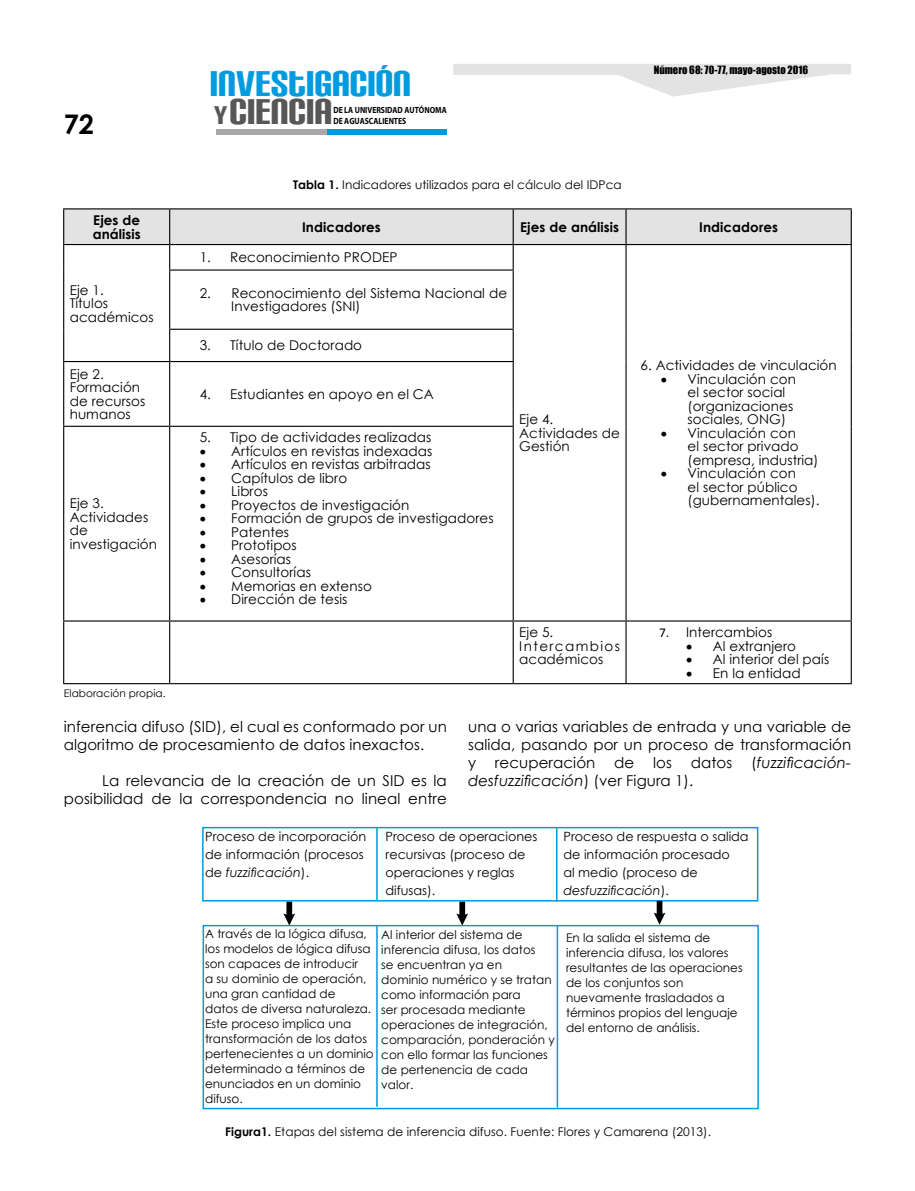
<style>
.page{position:relative;width:915px;height:1191px;background:#fff}
.page>*{position:absolute;margin:0;border:0;box-sizing:border-box;transform-origin:0 0}
.t1{font:43.05px "Carbon Block";color:#009bde}
.t2{font:43.05px "Carbon Block";color:#575756}
.t3{font:700 27px "Century Gothic";color:#000}
.t4{font:15px/18px "Century Gothic";letter-spacing:.005em;color:#000}
.t5{font:italic 15px "Century Gothic";letter-spacing:.005em;color:#000}
.t6{font:13.5px/13.5px "Century Gothic";letter-spacing:.005em;color:#000}
.t7{font:700 13.5px/13.5px "Century Gothic";letter-spacing:.005em;color:#000}
.t8{font:13.5px/13.5px "Century Gothic";letter-spacing:.055em;color:#000}
.t9{font:12.75px/18px "Century Gothic";color:#000}
.t10{font:12px/15px "Century Gothic";color:#000}
.t11{font:10.5px "Impact";color:#000}
.t12{font:10.5px "Century Gothic";letter-spacing:.005em;color:#000}
.t13{font:700 9px/10.5px "Myriad Pro";color:#000;scale:.85 1}
.s1{font-size:30.75px}
.s2{font-weight:700}
.s3{font-family:"Calibri"}
.s4{font-style:normal}
.s5{font-style:italic}
</style>
<div class="page">
<svg style="left:453px;top:64px;width:397px;height:33px"></svg>
<div style="left:216px;top:129px;width:214px;height:6px;background:#a8a8a7"></div>
<div style="left:327px;top:129px;width:119px;height:6px;background:#009bde"></div>
<hr style="left:63px;top:208px;width:107px;height:1px;background:#000">
<hr style="left:170px;top:208px;width:343px;height:1px;background:#000">
<hr style="left:513px;top:208px;width:112px;height:1px;background:#000">
<hr style="left:625px;top:208px;width:226px;height:1px;background:#000">
<hr style="left:63px;top:270px;width:1px;height:59px;background:#000">
<hr style="left:63px;top:329px;width:1px;height:32px;background:#000">
<svg style="left:63px;top:209px;width:788px;height:61px"></svg>
<hr style="left:625px;top:270px;width:1px;height:59px;background:#000">
<hr style="left:850px;top:270px;width:1px;height:59px;background:#000">
<hr style="left:625px;top:329px;width:1px;height:32px;background:#000">
<hr style="left:850px;top:329px;width:1px;height:32px;background:#000">
<hr style="left:625px;top:361px;width:1px;height:65px;background:#000">
<hr style="left:850px;top:361px;width:1px;height:65px;background:#000">
<hr style="left:625px;top:426px;width:1px;height:194px;background:#000">
<hr style="left:850px;top:426px;width:1px;height:194px;background:#000">
<hr style="left:169px;top:269px;width:344px;height:2px;background:#000">
<hr style="left:169px;top:271px;width:1px;height:58px;background:#000">
<hr style="left:512px;top:271px;width:1px;height:58px;background:#000">
<hr style="left:169px;top:329px;width:344px;height:1px;background:#000">
<hr style="left:169px;top:330px;width:1px;height:31px;background:#000">
<hr style="left:512px;top:330px;width:1px;height:31px;background:#000">
<hr style="left:63px;top:361px;width:107px;height:1px;background:#000">
<hr style="left:63px;top:362px;width:1px;height:64px;background:#000">
<hr style="left:170px;top:361px;width:343px;height:1px;background:#000">
<hr style="left:169px;top:362px;width:1px;height:64px;background:#000">
<hr style="left:512px;top:362px;width:1px;height:64px;background:#000">
<hr style="left:63px;top:426px;width:107px;height:1px;background:#000">
<hr style="left:63px;top:427px;width:1px;height:193px;background:#000">
<hr style="left:170px;top:426px;width:343px;height:1px;background:#000">
<hr style="left:169px;top:427px;width:1px;height:193px;background:#000">
<hr style="left:512px;top:427px;width:1px;height:193px;background:#000">
<hr style="left:63px;top:620px;width:107px;height:1px;background:#000">
<hr style="left:63px;top:621px;width:1px;height:62px;background:#000">
<hr style="left:170px;top:620px;width:343px;height:1px;background:#000">
<hr style="left:169px;top:621px;width:1px;height:62px;background:#000">
<hr style="left:513px;top:620px;width:112px;height:1px;background:#000">
<hr style="left:512px;top:621px;width:1px;height:62px;background:#000">
<hr style="left:625px;top:620px;width:226px;height:1px;background:#000">
<hr style="left:625px;top:621px;width:1px;height:62px;background:#000">
<hr style="left:850px;top:621px;width:1px;height:62px;background:#000">
<hr style="left:63px;top:683px;width:107px;height:1px;background:#000">
<hr style="left:170px;top:683px;width:343px;height:1px;background:#000">
<hr style="left:513px;top:683px;width:112px;height:1px;background:#000">
<hr style="left:625px;top:683px;width:226px;height:1px;background:#000">
<div style="left:202px;top:827px;width:556px;height:74px;border:2px solid #009bde"></div>
<div style="left:202px;top:925px;width:556px;height:184px;border:2px solid #009bde"></div>
<hr style="left:376px;top:827px;width:1px;height:74px;background:#009bde">
<hr style="left:376px;top:925px;width:1px;height:181px;background:#009bde">
<hr style="left:556px;top:827px;width:1px;height:74px;background:#009bde">
<hr style="left:556px;top:925px;width:2px;height:182px;background:#009bde">
<svg style="left:283px;top:901px;width:12px;height:24px"></svg>
<svg style="left:456px;top:901px;width:12px;height:24px"></svg>
<svg style="left:653px;top:901px;width:12px;height:23px"></svg>
<h2 class="t3" style="left:64px;top:107px;width:32px">72</h2>
<h1 class="t1" style="left:210px;top:62px;width:203px">INVESTIGACIÓN</h1>
<h1 class="t2" style="left:214px;top:91px;width:120px"><span class="s1">Y</span> CIENCIA</h1>
<p class="t13" style="left:333px;top:105px;width:135px">DE LA UNIVERSIDAD AUTÓNOMA<br>DE AGUASCALIENTES</p>
<p class="t10" style="left:293px;top:177px;width:330px"><span class="s2">Tabla 1.</span> Indicadores utilizados para el cálculo del IDPca</p>
<p class="t11" style="left:653px;top:63px;width:156px">Número 68: 70-77, mayo-agosto 2016</p>
<p class="t7" style="left:93px;top:213px;width:49px">Ejes de análisis</p>
<p class="t7" style="left:302px;top:220px;width:80px">Indicadores</p>
<p class="t7" style="left:520px;top:220px;width:100px">Ejes de análisis</p>
<p class="t7" style="left:699px;top:220px;width:80px">Indicadores</p>
<p class="t6" style="left:70px;top:283px;width:85px">Eje 1.<br>Títulos académicos</p>
<p class="t6" style="left:70px;top:367px;width:77px">Eje 2.<br>Formación de recursos humanos</p>
<p class="t6" style="left:70px;top:496px;width:89px">Eje 3.<br>Actividades de investigación</p>
<p class="t12" style="left:64px;top:686px;width:103px">Elaboración propia.</p>
<p class="t6" style="left:200px;top:250px;width:199px">1. Reconocimiento PRODEP</p>
<p class="t6" style="left:231px;top:286px;width:277px;text-indent:-31px">2. Reconocimiento del Sistema Nacional de<br>Investigadores (SNI)</p>
<p class="t6" style="left:200px;top:339px;width:164px">3. Título de Doctorado</p>
<p class="t6" style="left:200px;top:387px;width:236px">4. Estudiantes en apoyo en el CA</p>
<p class="t6" style="left:200px;top:430px;width:233px">5. Tipo de actividades realizadas</p>
<p class="t6" style="left:200px;top:444px;width:234px">• Artículos en revistas indexadas</p>
<p class="t6" style="left:200px;top:457px;width:232px">• Artículos en revistas arbitradas</p>
<p class="t6" style="left:200px;top:471px;width:149px">• Capítulos de libro</p>
<p class="t6" style="left:200px;top:484px;width:70px">• Libros</p>
<p class="t6" style="left:200px;top:498px;width:211px">• Proyectos de investigación</p>
<p class="t6" style="left:200px;top:511px;width:295px">• Formación de grupos de investigadores</p>
<p class="t6" style="left:200px;top:525px;width:91px">• Patentes</p>
<p class="t6" style="left:200px;top:538px;width:98px">• Prototipos</p>
<p class="t6" style="left:200px;top:552px;width:93px">• Asesorías</p>
<p class="t6" style="left:200px;top:565px;width:113px">• Consultorías</p>
<p class="t6" style="left:200px;top:579px;width:174px">• Memorias en extenso</p>
<p class="t6" style="left:200px;top:592px;width:149px">• Dirección de tesis</p>
<p class="t6" style="left:519px;top:412px;width:102px">Eje 4.<br>Actividades de<br>Gestión</p>
<p class="t6" style="left:640px;top:358px;width:198px">6. Actividades de vinculación</p>
<p class="t6" style="left:687px;top:372px;width:110px;text-indent:-27px">• Vinculación con el sector social (organizaciones sociales, ONG)</p>
<p class="t6" style="left:687px;top:426px;width:132px;text-indent:-27px">• Vinculación con<br>el sector privado (empresa, industria)</p>
<p class="t6" style="left:687px;top:466px;width:133px;text-indent:-27px">• Vinculación con<br>el sector público (gubernamentales).</p>
<p class="t8" style="left:519px;top:625px;width:102px">Eje 5.<br>Intercambios académicos</p>
<p class="t6" style="left:659px;top:625px;width:115px"><span class="s3">7.</span> Intercambios</p>
<p class="t6" style="left:686px;top:639px;width:111px">• Al extranjero</p>
<p class="t6" style="left:686px;top:652px;width:145px">• Al interior del país</p>
<p class="t6" style="left:686px;top:666px;width:116px">• En la entidad</p>
<p class="t4" style="left:64px;top:717px;width:384px">inferencia difuso (SID), el cual es conformado por un algoritmo de procesamiento de datos inexactos.</p>
<p class="t4" style="left:64px;top:771px;width:384px;text-align:right">La relevancia de la creación de un SID es la posibilidad de la correspondencia no lineal entre</p>
<p class="t4" style="left:468px;top:717px;width:384px;text-align:justify">una o varias variables de entrada y una variable de salida, pasando por un proceso de transformación y</p>
<p class="t4" style="left:495px;top:753px;width:102px">recuperación</p>
<p class="t4" style="left:614px;top:753px;width:22px">de</p>
<p class="t4" style="left:653px;top:753px;width:20px">los</p>
<p class="t4" style="left:690px;top:753px;width:43px">datos</p>
<p class="t5" style="left:750px;top:753px;width:102px"><span class="s4">(</span>fuzzificación-</p>
<p class="t5" style="left:468px;top:771px;width:227px">desfuzzificación<span class="s4">) (ver Figura 1).</span></p>
<p class="t9" style="left:205px;top:827px;width:162px">Proceso de incorporación de información (procesos de <span class="s5">fuzzificación</span>).</p>
<p class="t9" style="left:563px;top:827px;width:187px">Proceso de respuesta o salida de información procesado<br>al medio (proceso de <span class="s5">desfuzzificación</span>).</p>
<p class="t9" style="left:385px;top:827px;width:153px">Proceso de operaciones recursivas (proceso de operaciones y reglas difusas).</p>
<p class="t10" style="left:205px;top:926px;width:170px">A través de la lógica difusa, los modelos de lógica difusa son capaces de introducir<br>a su dominio de operación, una gran cantidad de<br>datos de diversa naturaleza.<br>Este proceso implica una transformación de los datos pertenecientes a un dominio determinado a términos de enunciados en un dominio difuso.</p>
<p class="t10" style="left:381px;top:927px;width:175px">Al interior del sistema de inferencia difusa, los datos<br>se encuentran ya en<br>dominio numérico y se tratan como información para<br>ser procesada mediante operaciones de integración, comparación, ponderación y con ello formar las funciones de pertenencia de cada valor.</p>
<p class="t10" style="left:566px;top:929px;width:178px">En la salida el sistema de inferencia difusa, los valores resultantes de las operaciones de los conjuntos son nuevamente trasladados a términos propios del lenguaje del entorno de análisis.</p>
<p class="t10" style="left:225px;top:1124px;width:487px"><span class="s2">Figura1.</span> Etapas del sistema de inferencia difuso. Fuente: Flores y Camarena (2013).</p>
</div>
